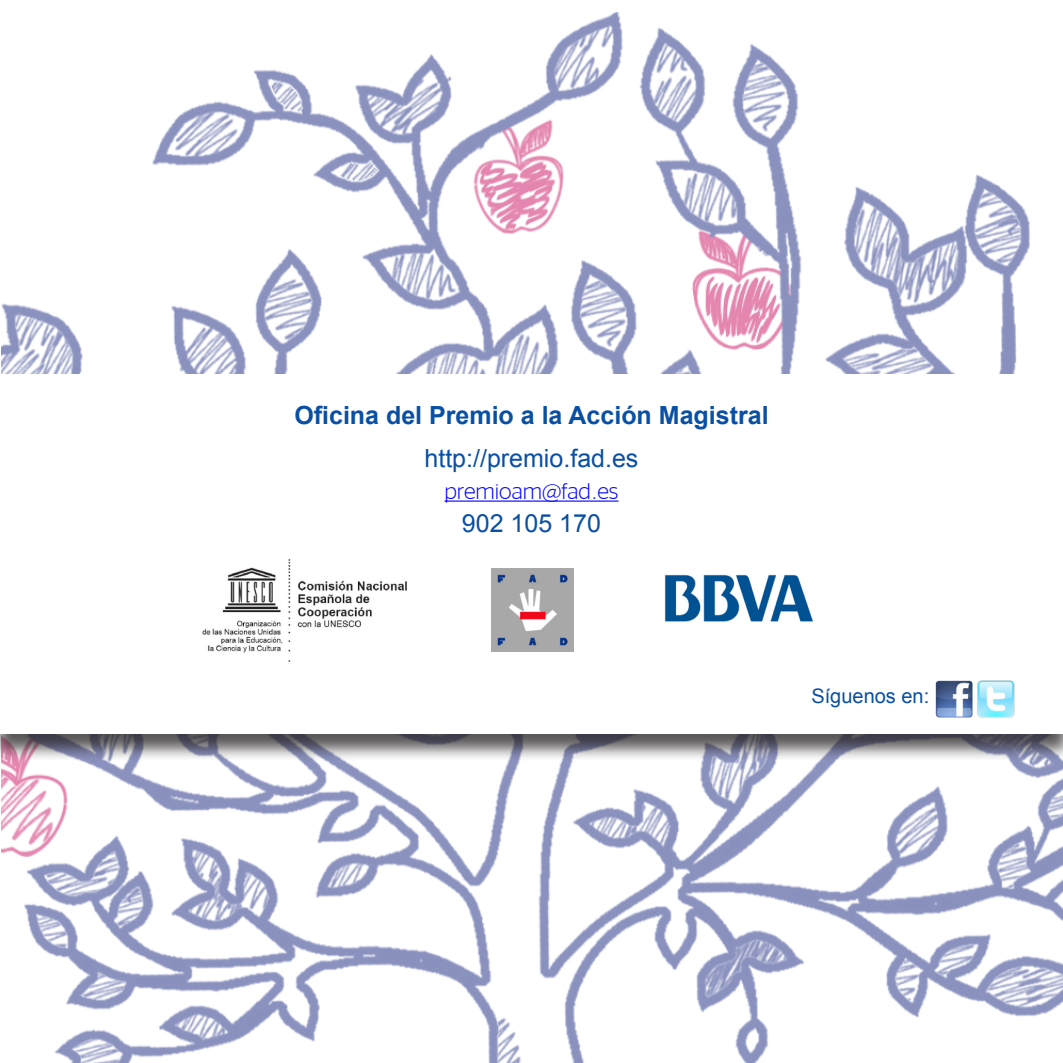
<style>
.page{position:relative;width:1063px;height:1063px;background:#fff}
.page>*{position:absolute;margin:0;border:0;box-sizing:border-box;transform-origin:0 0}
.t1{font:700 25px "Arial";color:#094fa4}
.t2{font:25px "Arial";color:#094fa4}
.t3{font:300 22.5px "BBVA Office";color:#00f}
.t4{font:20px "Arial";color:#094fa4}
</style>
<div class="page">
<img style="left:1px;top:12px;width:1062px;height:1051px">
<div style="left:0;top:375px;width:1063px;height:387px;background:#231f20;opacity:.75"></div>
<div style="left:0;top:374px;width:1063px;height:360px;background:#fff"></div>
<hr style="left:445px;top:501px;width:173px;height:1px;background:#00f">
<img style="left:491px;top:569px;width:83px;height:83px">
<img style="left:202px;top:559px;width:205px;height:103px">
<img style="left:935px;top:680px;width:38px;height:38px">
<img style="left:977px;top:680px;width:38px;height:38px">
<img style="left:664px;top:574px;width:149px;height:48px">
<p class="t1" style="left:294px;top:399px;width:476px">Oficina del Premio a la Acción Magistral</p>
<p class="t2" style="left:424px;top:442px;width:215px">http://premio.fad.es</p>
<p class="t3" style="left:445px;top:479px;width:175px">premioam@fad.es</p>
<p class="t2" style="left:462px;top:507px;width:140px">902 105 170</p>
<p class="t4" style="left:811px;top:683px;width:119px">Síguenos en:</p>
</div>
